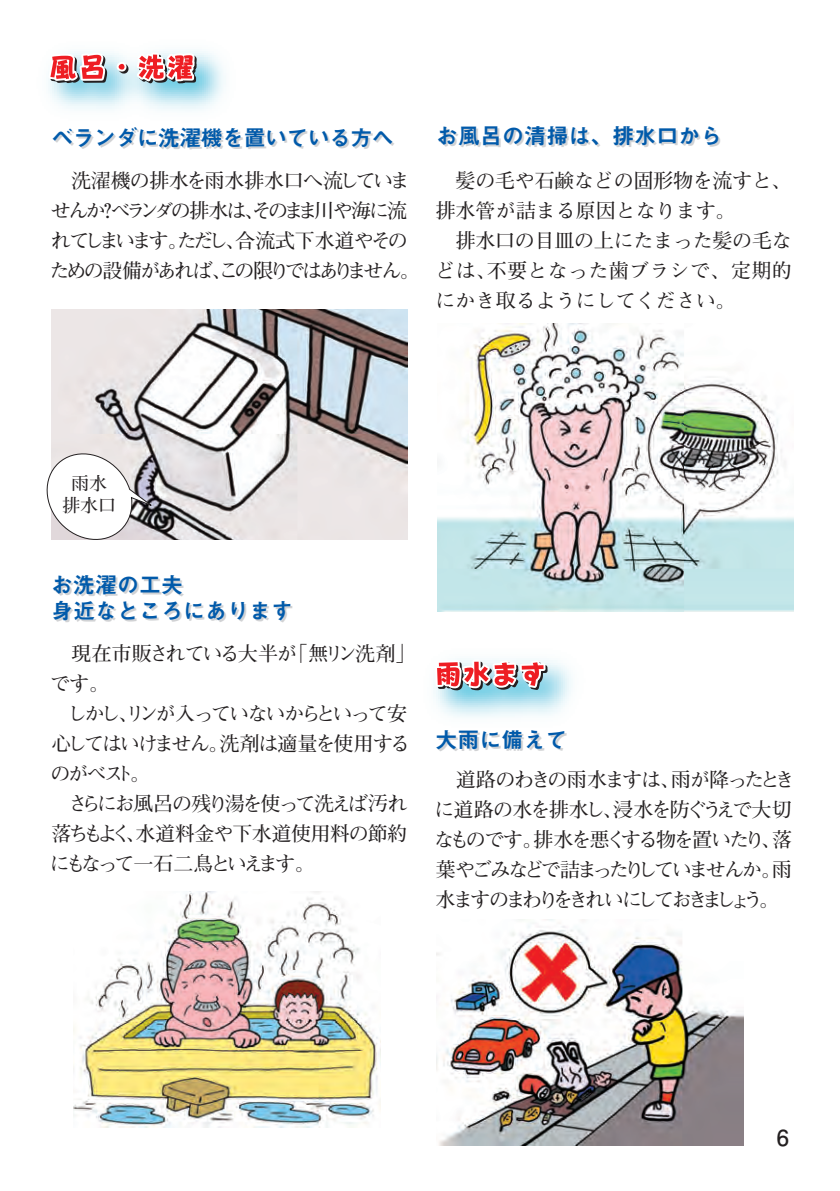
<style>
.page{position:relative;width:840px;height:1191px;background:#fff}
.page>*{position:absolute;margin:0;border:0;box-sizing:border-box;transform-origin:0 0}
.t1{font:22px/26.4px "Midashi Go Pro MB31";color:#015aaa}
.t2{font:22px "Midashi Go Pro MB31";letter-spacing:-.03em;color:#015aaa}
.t3{font:700 22px "Futo Go B101 Pro";color:#231f20}
.t4{font:700 20px/30px "Futo Min A101 Pro";letter-spacing:-.08em;color:#231f20;text-align:justify}
.t5{font:700 20px/30px "Futo Min A101 Pro";letter-spacing:-.125em;color:#231f20}
.t6{font:700 20px/30px "Futo Min A101 Pro";letter-spacing:-.12em;color:#231f20;text-align:center}
.t7{font:700 20px/30px "Futo Min A101 Pro";letter-spacing:-.105em;color:#231f20}
.t8{font:700 20px/30px "Futo Min A101 Pro";letter-spacing:-.015em;color:#231f20}
.t9{font:700 18px/21.6px "Futo Min A101 Pro";color:#231f20;text-align:center}
</style>
<div class="page">
<img style="left:437px;top:323px;width:355px;height:289px">
<img style="left:436px;top:920px;width:306px;height:225px">
<img style="left:73px;top:891px;width:308px;height:236px">
<img style="left:52px;top:309px;width:355px;height:230px">
<svg style="left:42px;top:45px;width:180px;height:42px"></svg>
<svg style="left:432px;top:654px;width:117px;height:47px"></svg>
<svg style="left:46px;top:448px;width:112px;height:92px"></svg>
<p class="t2" style="left:51px;top:120px;width:344px">ベランダに洗濯機を置いている方へ</p>
<p class="t6" style="left:50px;top:163px;width:372px">洗濯機の排水を雨水排水口へ流していま<br>せんか？ベランダの排水は、そのまま川や海に流れてしまいます。ただし、合流式下水道やそのための設備があれば、この限りではありません。</p>
<p class="t1" style="left:436px;top:120px;width:288px">お風呂の清掃は、排水口から</p>
<p class="t8" style="left:435px;top:163px;width:357px;text-indent:20px">髪の毛や石鹸などの固形物を流すと、排水管が詰まる原因となります。</p>
<p class="t4" style="left:435px;top:223px;width:357px;text-indent:20px">排水口の目皿の上にたまった髪の毛などは､不要となった歯ブラシで、定期的にかき取るようにしてください。</p>
<p class="t9" style="left:62px;top:471px;width:55px">雨水排水口</p>
<p class="t1" style="left:51px;top:569px;width:243px">お洗濯の工夫<br>身近なところにあります</p>
<p class="t4" style="left:50px;top:636px;width:367px;text-indent:21px">現在市販されている大半が「無リン洗剤」です。</p>
<p class="t7" style="left:50px;top:696px;width:361px;text-indent:17px">しかし、リンが入っていないからといって安心してはいけません。洗剤は適量を使用するのがベスト。</p>
<p class="t4" style="left:50px;top:786px;width:359px;text-indent:18px">さらにお風呂の残り湯を使って洗えば汚れ落ちもよく、水道料金や下水道使用料の節約にもなって一石二鳥といえます。</p>
<p class="t1" style="left:435px;top:723px;width:134px">大雨に備えて</p>
<p class="t5" style="left:434px;top:762px;width:362px;text-indent:22px">道路のわきの雨水ますは､雨が降ったときに道路の水を排水し、浸水を防ぐうえで大切なものです。排水を悪くする物を置いたり、落葉やごみなどで詰まったりしていませんか。雨水ますのまわりをきれいにしておきましょう。</p>
<p class="t3" style="left:776px;top:1119px;width:14px">6</p>
</div>
